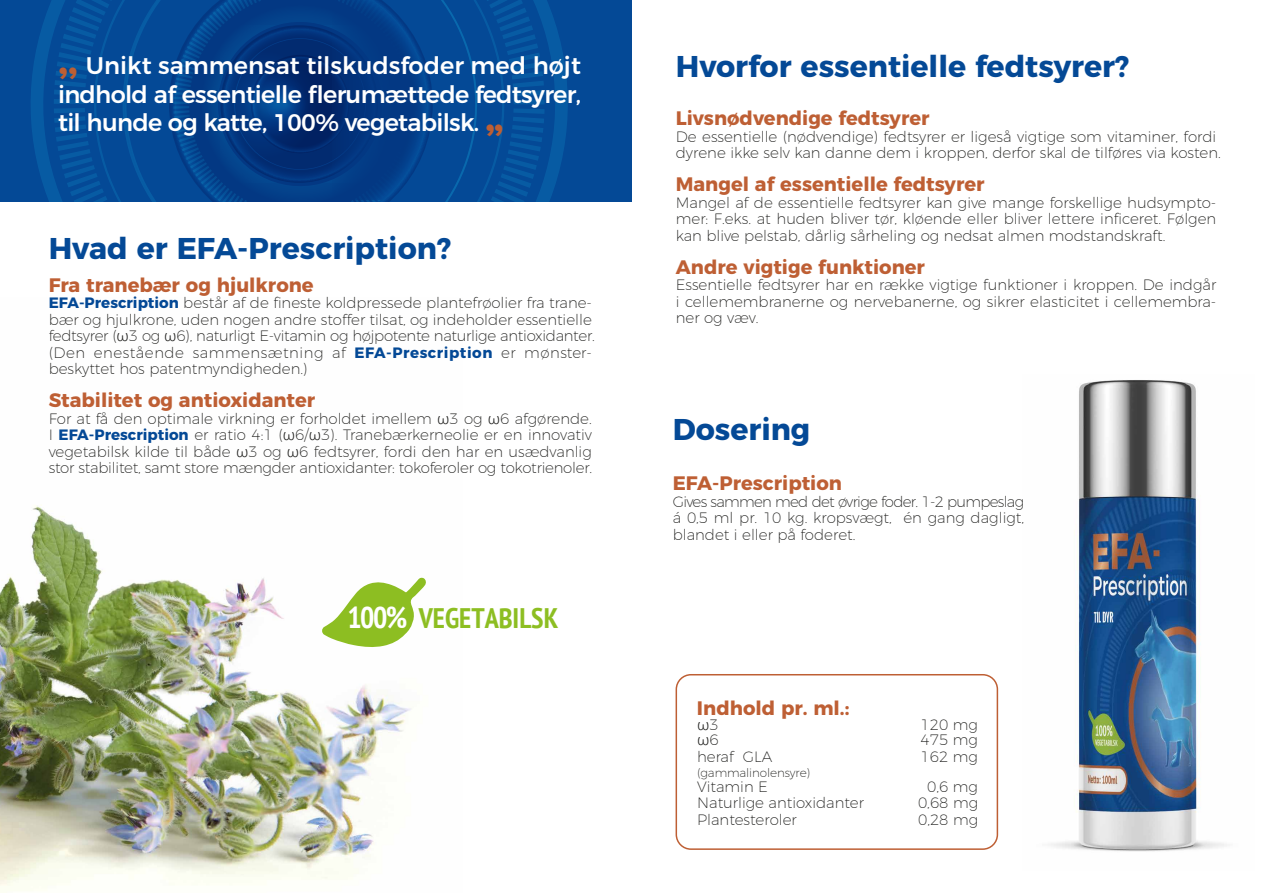
<style>
.page{position:relative;width:1263px;height:893px;background:#fff}
.page>*{position:absolute;margin:0;border:0;box-sizing:border-box;transform-origin:0 0}
.t1{font:700 30px "Montserrat";color:#044996}
.t2{font:700 condensed 28.2px "PT Sans";color:#8dbe22}
.t3{font:500 24px/28.5px "Montserrat";color:#fff}
.t4{font:700 19.5px "Montserrat";color:#be5f34}
.t5{font:200 15px/16.5px "Montserrat";color:#1d1d1b;text-align:justify}
.t6{font:300 15px "Roboto";color:#1d1d1b}
.t7{font:200 12px "Montserrat";letter-spacing:-.01em;color:#1d1d1b}
.s1{font-family:"Proxima Nova Extrabld";font-weight:400;font-size:37.5px;color:#be5f34}
.s2{font-weight:700;color:#044996}
.s3{font-family:"Roboto";font-weight:300}
.s4{font-size:30px;color:#fff}
.s5{font-family:"Montserrat";font-weight:200}
</style>
<div class="page">
<img style="left:0;top:505px;width:412px;height:388px">
<div style="left:675px;top:674px;width:323px;height:176px;border:2px solid #be5f34;border-radius:15px"></div>
<svg style="left:321px;top:577px;width:105px;height:71px"></svg>
<div style="left:0;top:0;width:632px;height:202px;background:#044996"></div>
<svg style="left:31px;top:0;width:537px;height:202px;fill:#05539d"></svg>
<svg style="left:54px;top:0;width:491px;height:202px;fill:#044996"></svg>
<svg style="left:173px;top:0;width:252px;height:202px;fill:#033883"></svg>
<img style="left:1050px;top:380px;width:177px;height:472px">
<h3 class="t3" style="left:58px;top:49px;width:524px;text-align:justify"><span class="s1">,,</span> Unikt sammensat tilskudsfoder med højt indhold af essentielle flerumættede fedtsyrer, til hunde og katte, 100% vegetabilsk. <span class="s1">„</span></h3>
<h3 class="t3" style="left:58px;top:66px;width:524px"><span class="s1">,,</span> Unik sammensat fodertilskud med højt indhold af essentielle flerumættede fedtsy-</h3>
<h1 class="t1" style="left:49px;top:224px;width:404px">Hvad er EFA-Prescription?</h1>
<h3 class="t4" style="left:49px;top:269px;width:266px">Fra tranebær og hjulkrone</h3>
<p class="t5" style="left:49px;top:293px;width:547px;text-align:left"><span class="s2">EFA-Prescription</span> består af de fineste koldpressede plantefrøolier fra trane&shy;bær og hjulkrone, uden nogen andre stoffer tilsat, og indeholder essentielle fedtsyrer (<span class="s3">ω</span>3 og <span class="s3">ω</span>6), naturligt E-vitamin og højpotente naturlige antioxidanter. (Den enestående sammensætning af <span class="s2">EFA-Prescription</span> er mønster&shy;beskyttet hos patentmyndigheden.)</p>
<h3 class="t4" style="left:49px;top:384px;width:268px">Stabilitet og antioxidanter</h3>
<p class="t5" style="left:49px;top:409px;width:545px">For at få den optimale virkning er forholdet imellem <span class="s3">ω</span>3 og <span class="s3">ω</span>6 afgørende.<br>I <span class="s2">EFA-Prescription</span> er ratio 4:1 (<span class="s3">ω</span>6/<span class="s3">ω</span>3). Tranebærkerneolie er en innovativ vegetabilsk kilde til både <span class="s3">ω</span>3 og <span class="s3">ω</span>6 fedtsyrer, fordi den har en usædvanlig stor stabilitet, samt store mængder antioxidanter: tokoferoler og tokotrienoler.</p>
<h2 class="t2" style="left:347px;top:599px;width:212px"><span class="s4">100%</span> VEGETABILSK</h2>
<h1 class="t1" style="left:676px;top:42px;width:455px">Hvorfor essentielle fedtsyrer?</h1>
<h3 class="t4" style="left:676px;top:102px;width:255px">Livsnødvendige fedtsyrer</h3>
<p class="t5" style="left:676px;top:127px;width:546px">De essentielle (nødvendige) fedtsyrer er ligeså vigtige som vitaminer, fordi dyrene ikke selv kan danne dem i kroppen, derfor skal de tilføres via kosten.</p>
<h3 class="t4" style="left:676px;top:168px;width:310px">Mangel af essentielle fedtsyrer</h3>
<p class="t5" style="left:676px;top:193px;width:542px">Mangel af de essentielle fedtsyrer kan give mange forskellige hudsympto&shy;mer: F.eks. at huden bliver tør, kløende eller bliver lettere inficeret. Følgen kan blive pelstab, dårlig sårheling og nedsat almen modstandskraft.</p>
<h3 class="t4" style="left:676px;top:251px;width:251px">Andre vigtige funktioner</h3>
<p class="t5" style="left:676px;top:275px;width:542px">Essentielle fedtsyrer har en række vigtige funktioner i kroppen. De indgår i cellemembranerne og nervebanerne, og sikrer elasticitet i cellemembra&shy;ner og væv.</p>
<h1 class="t1" style="left:673px;top:405px;width:139px">Dosering</h1>
<h3 class="t4" style="left:673px;top:467px;width:171px">EFA-Prescription</h3>
<p class="t5" style="left:673px;top:492px;width:353px">Gives sammen med det øvrige foder. 1-2 pumpeslag á 0,5 ml pr. 10 kg. kropsvægt, én gang dagligt, blandet i eller på foderet.</p>
<h3 class="t4" style="left:697px;top:692px;width:154px">Indhold pr. ml.:</h3>
<p class="t6" style="left:697px;top:714px;width:23px">ω<span class="s5">3</span></p>
<p class="t5" style="left:920px;top:715px;width:59px">120 mg</p>
<p class="t6" style="left:697px;top:729px;width:23px">ω<span class="s5">6</span></p>
<p class="t5" style="left:920px;top:730px;width:59px">475 mg</p>
<p class="t5" style="left:697px;top:747px;width:77px">heraf GLA</p>
<p class="t5" style="left:921px;top:747px;width:59px">162 mg</p>
<p class="t7" style="left:697px;top:763px;width:115px">(gammalinolensyre)</p>
<p class="t5" style="left:697px;top:777px;width:72px">Vitamin E</p>
<p class="t5" style="left:927px;top:777px;width:52px">0,6 mg</p>
<p class="t5" style="left:697px;top:793px;width:168px">Naturlige antioxidanter</p>
<p class="t5" style="left:918px;top:793px;width:62px">0,68 mg</p>
<p class="t5" style="left:697px;top:810px;width:101px">Plantesteroler</p>
<p class="t5" style="left:918px;top:810px;width:62px">0,28 mg</p>
</div>
